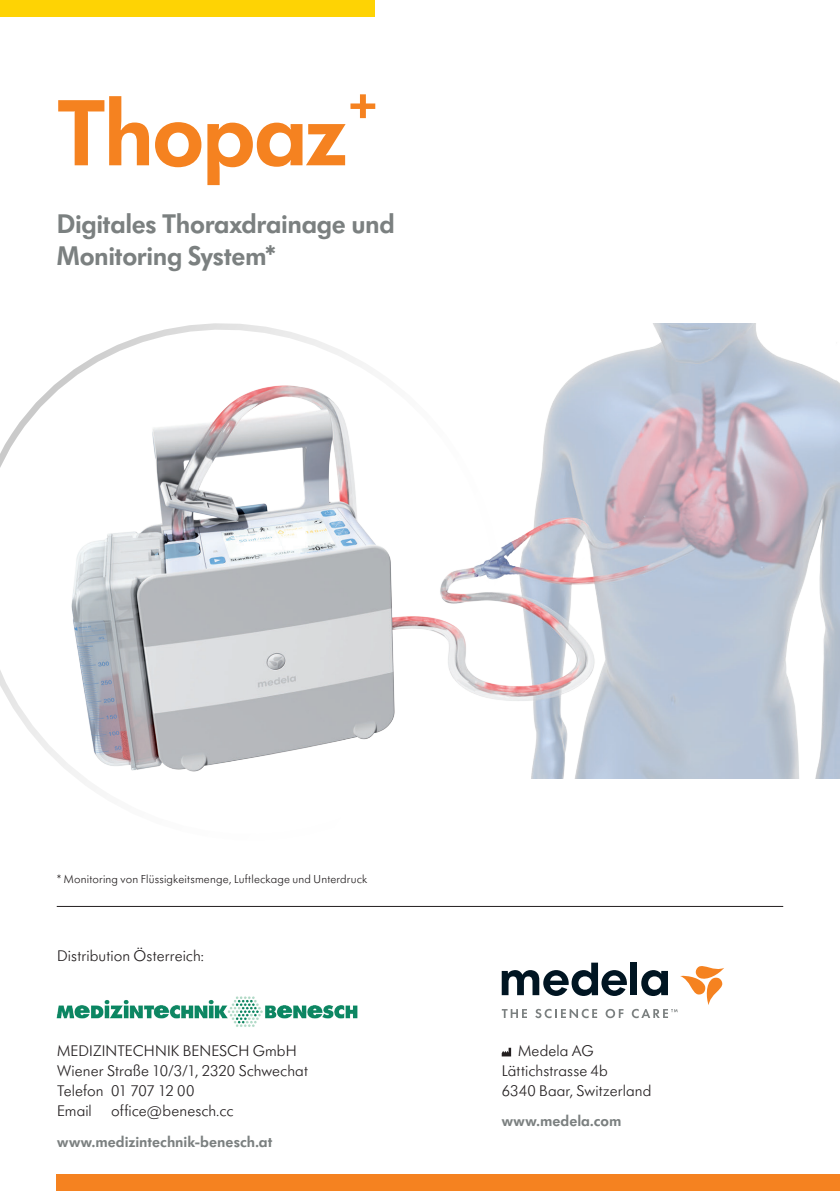
<style>
.page{position:relative;width:840px;height:1191px;background:#fff}
.page>*{position:absolute;margin:0;border:0;box-sizing:border-box;transform-origin:0 0}
.t1{font:600 97.6px "Futura SB Medela";letter-spacing:-.025em;color:#f58220}
.t2{font:600 57px "Futura SB Medela";color:#f58220}
.t3{font:600 28px/32px "Futura SB Medela";letter-spacing:-.015em;color:#7b8080}
.t4{font:300 16px/20px "Futura SB Medela";letter-spacing:.005em;color:#231f20}
.t5{font:600 16px "Futura SB Medela";letter-spacing:.005em;color:#7b8080}
.t6{font:300 12px "Futura SB Medela";letter-spacing:.015em;color:#231f20}
</style>
<div class="page">
<hr style="left:57px;top:906px;width:725px;height:1px;background:#231f20">
<svg style="left:501px;top:1047px;width:10px;height:9px"></svg>
<svg style="left:501px;top:962px;width:222px;height:56px"></svg>
<div style="left:0;top:0;width:374px;height:17px;background:#fed304"></div>
<div style="left:57px;top:1174px;width:782px;height:17px;background:#f58220"></div>
<img style="left:541px;top:323px;width:298px;height:455px">
<svg style="left:0;top:323px;width:541px;height:461px"></svg>
<img style="left:56px;top:996px;width:302px;height:31px">
<p class="t1" style="left:57px;top:95px;width:291px">Thopaz</p>
<p class="t2" style="left:348px;top:77px;width:30px">+</p>
<p class="t3" style="left:57px;top:210px;width:339px">Digitales Thoraxdrainage und<br>Monitoring System*</p>
<p class="t6" style="left:57px;top:874px;width:312px">* Monitoring von Flüssigkeitsmenge, Luftleckage und Unterdruck</p>
<p class="t4" style="left:57px;top:947px;width:148px">Distribution Österreich:</p>
<p class="t4" style="left:57px;top:1042px;width:252px">MEDIZINTECHNIK BENESCH GmbH<br>Wiener Straße 10/3/1, 2320 Schwechat<br>Telefon 01 707 12 00<br>Email office@benesch.cc</p>
<p class="t5" style="left:57px;top:1135px;width:216px">www.medizintechnik-benesch.at</p>
<p class="t4" style="left:501px;top:1042px;width:151px;text-indent:16px">Medela AG<br>Lättichstrasse 4b<br>6340 Baar, Switzerland</p>
<p class="t5" style="left:501px;top:1115px;width:121px">www.medela.com</p>
</div>
